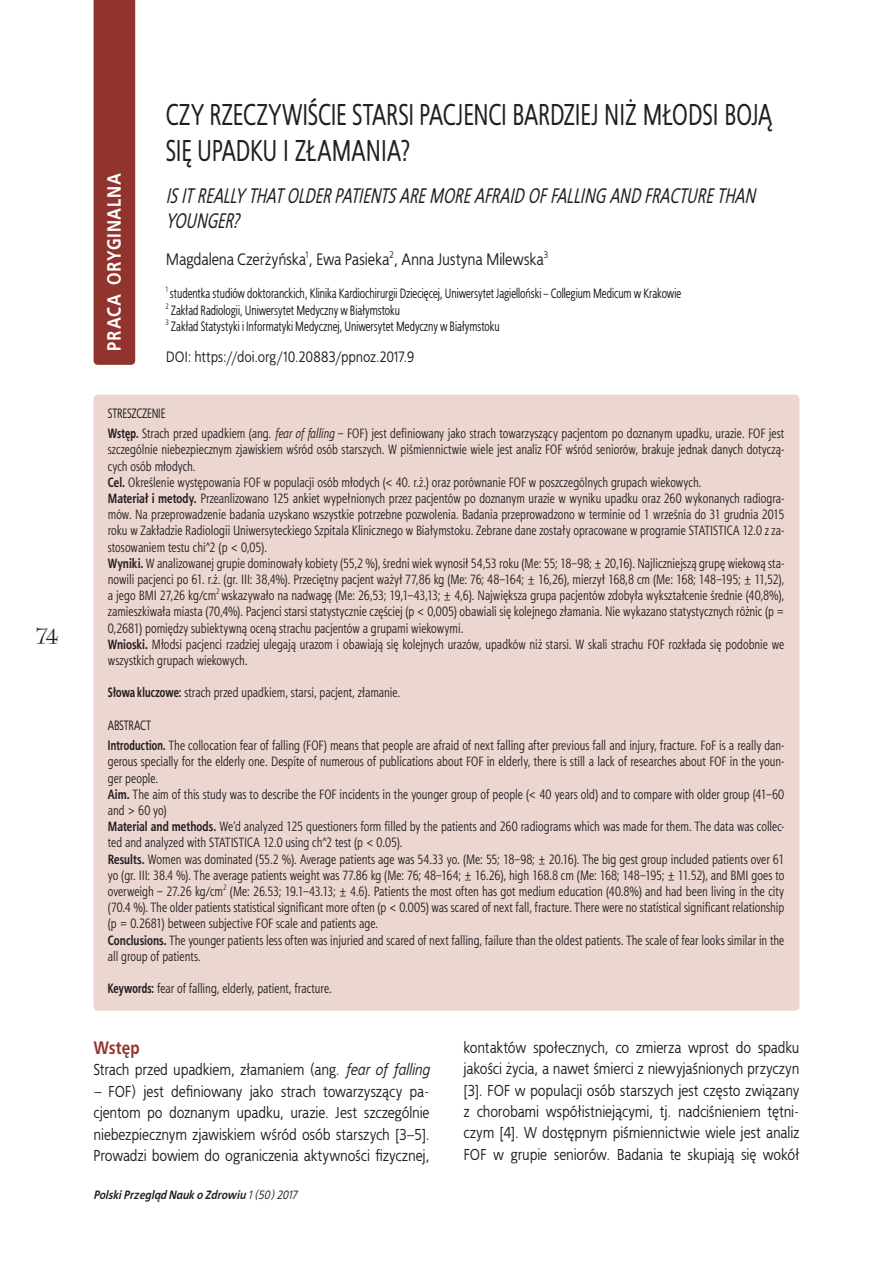
<style>
.page{position:relative;width:893px;height:1263px;background:#fff}
.page>*{position:absolute;margin:0;border:0;box-sizing:border-box;transform-origin:0 0}
.TYT_pl{font:30px/36px "Bureau Cnd TTEFN";letter-spacing:.005em;color:#231f20}
.TYT_ang{font:italic 21px/25.2px "Bureau Cnd TTEFN";letter-spacing:.005em;color:#231f20}
.TYT_polski{font:700 19.2px "Bureau TTEFN";letter-spacing:.03em;color:#fff}
.ART_p__1{font:700 18px "Bureau TTEFN";letter-spacing:-.005em;color:#92342e}
.TYT_autor{font:16.5px "Bureau TTEFN";letter-spacing:-.005em;color:#231f20}
.ART_bez_wciecia{font:15.75px/21.3px "Bureau TTEFN";color:#231f20;text-align:justify}
.DOI{font:15px "Bureau TTEFN";color:#231f20}
.STR_tekst{font:13.5px/16.2px "Aerton Cnd TTEFN";letter-spacing:.005em;color:#231f20;text-align:justify}
.TYT_afil__wciecie{font:13.5px "Bureau Cnd TTEFN";letter-spacing:.005em;color:#231f20}
.STR_tytul{font:13.5px "Bureau Cnd TTEFN";letter-spacing:-.005em;color:#231f20}
.t1{font:italic 700 12px "Bureau TTEFN";color:#231f20}
.TYT_afil__wciecie-2{font:7.8px "Bureau Cnd TTEFN";color:#231f20}
.s1{font-family:"Bureau Cnd TTEFN";font-weight:700}
.s2{font-style:italic}
.s3{font-weight:700}
.s4{font-weight:400}
</style>
<div class="page">
<div style="left:94px;top:0;width:41px;height:365px;background:#92342e"></div>
<div style="left:94px;top:395px;width:705px;height:616px;background:#ebd6d0;border-radius:4px"></div>
<p class="TYT_polski" style="left:100px;top:351px;width:176px;rotate:-90deg">PRACA oryginalna</p>
<p class="TYT_pl" style="left:166px;top:96px;width:608px">Czy rzeczywiście starsi pacjenci bardziej niż młodsi boją się upadku i złamania?</p>
<p class="TYT_ang" style="left:166px;top:183px;width:590px">IS IT REALLY THAT OLDER PATIENTS ARE MORE AFRAID OF FALLING AND FRACTURE THAN<br>YOUNGER?</p>
<p class="TYT_autor" style="left:166px;top:248px;width:384px">Magdalena Czerżyńska<sup>1</sup>, Ewa Pasieka<sup>2</sup>, Anna Justyna Milewska<sup>3</sup></p>
<p class="TYT_afil__wciecie-2" style="left:166px;top:284px;width:3px">1</p>
<p class="TYT_afil__wciecie" style="left:170px;top:284px;width:513px">studentka studiów doktoranckich, Klinika Kardiochirurgii Dziecięcej, Uniwersytet Jagielloński – Collegium Medicum w Krakowie</p>
<p class="TYT_afil__wciecie" style="left:166px;top:301px;width:236px"><sup>2</sup> Zakład Radiologii, Uniwersytet Medyczny w Białymstoku</p>
<p class="TYT_afil__wciecie-2" style="left:166px;top:317px;width:4px">3</p>
<p class="TYT_afil__wciecie" style="left:171px;top:317px;width:330px">Zakład Statystyki i I nformatyki Medycznej, Uniwersytet Medyczny w Białymstoku</p>
<p class="DOI" style="left:166px;top:346px;width:250px">DOI: https://doi.org/10.20883/ppnoz.2017.9</p>
<p class="STR_tytul" style="left:108px;top:404px;width:59px">Streszczenie</p>
<p class="STR_tekst" style="left:108px;top:425px;width:678px"><span class="s1">Wstęp.</span> Strach przed upadkiem (ang. <span class="s2">fear of falling</span> – FOF) jest definiowany jako strach towarzyszący pacjentom po doznanym upadku, urazie. FOF jest szczególnie niebezpiecznym zjawiskiem wśród osób starszych. W piśmiennictwie wiele jest analiz FOF wśród seniorów, brakuje jednak danych dotyczą&shy;cych osób młodych.</p>
<p class="STR_tekst" style="left:108px;top:474px;width:595px"><span class="s3">Cel.</span> Określenie występowania FOF w populacji osób młodych (&lt; 40. r.ż.) oraz porównanie FOF w poszczególnych grupach wiekowych.</p>
<p class="STR_tekst" style="left:108px;top:490px;width:678px"><span class="s3">Materiał i metody.</span> Przeanlizowano 125 ankiet wypełnionych przez pacjentów po doznanym urazie w wyniku upadku oraz 260 wykonanych radiogra&shy;mów. Na przeprowadzenie badania uzyskano wszystkie potrzebne pozwolenia. Badania przeprowadzono w terminie od 1 września do 31 grudnia 2015 roku w Zakładzie Radiologii Uniwersyteckiego Szpitala Klinicznego w Białymstoku. Zebrane dane zostały opracowane w programie STATISTICA 12.0 z za&shy;stosowaniem testu chi^2 (p &lt; 0,05).</p>
<p class="STR_tekst" style="left:108px;top:555px;width:678px"><span class="s3">Wyniki.</span> W analizowanej grupie dominowały kobiety (55,2 %), średni wiek wynosił 54,53 roku (Me: 55; 18–98; ± 20,16). Najliczniejszą grupę wiekową sta&shy;nowili pacjenci po 61. r.ż. (gr. III: 38,4%). Przeciętny pacjent ważył 77,86 kg (Me: 76; 48–164; ± 16,26), mierzył 168,8 cm (Me: 168; 148–195; ± 11,52), a jego BMI 27,26 kg/cm<sup>2</sup> wskazywało na nadwagę (Me: 26,53; 19,1–43,13; ± 4,6). Największa grupa pacjentów zdobyła wykształcenie średnie (40,8%), zamieszkiwała miasta (70,4%). Pacjenci starsi statystycznie częściej (p &lt; 0,005) obawiali się kolejnego złamania. Nie wykazano statystycznych różnic (p = 0,2681) pomiędzy subiektywną oceną strachu pacjentów a grupami wiekowymi.</p>
<p class="STR_tekst" style="left:108px;top:636px;width:678px"><span class="s3">Wnioski.</span> Młodsi pacjenci rzadziej ulegają urazom i obawiają się kolejnych urazów, upadków niż starsi. W skali strachu FOF rozkłada się podobnie we wszystkich grupach wiekowych.</p>
<p class="STR_tekst" style="left:108px;top:684px;width:294px"><span class="s1">Słowa kluczowe:</span> strach przed upadkiem, starsi, pacjent, złamanie.</p>
<p class="STR_tytul" style="left:108px;top:716px;width:44px">Abstract</p>
<p class="STR_tekst" style="left:108px;top:737px;width:678px"><span class="s1">Introduction.</span> The collocation fear of falling (FOF) means that people are afraid of next falling after previous fall and injury, fracture. FoF is a really dan&shy;gerous specially for the elderly one. Despite of numerous of publications about FOF in elderly, there is still a lack of researches about FOF in the youn&shy;ger people.</p>
<p class="STR_tekst" style="left:108px;top:786px;width:678px"><span class="s3">Aim.</span> The aim of this study was to describe the FOF incidents in the younger group of people (&lt; 40 years old) and to compare with older group (41–60 and &gt; 60 yo)</p>
<p class="STR_tekst" style="left:108px;top:818px;width:678px"><span class="s3">Material and methods.</span> We’d analyzed 125 questioners form filled by the patients and 260 radiograms which was made for them. The data was collec&shy;ted and analyzed with STATISTICA 12.0 using ch^2 test (p &lt; 0.05).</p>
<p class="STR_tekst" style="left:108px;top:851px;width:678px"><span class="s3">Results.</span> Women was dominated (55.2 %). Average patients age was 54.33 yo. (Me: 55; 18–98; ± 20.16). The big gest group included patients over 61 yo (gr. III: 38.4 %). The average patients weight was 77.86 kg (Me: 76; 48–164; ± 16.26), high 168.8 cm (Me: 168; 148–195; ± 11.52), and BMI goes to overweigh – 27.26 kg/cm<sup>2</sup> (Me: 26.53; 19.1–43.13; ± 4.6). Patients the most often has got medium education (40.8%) and had been living in the city (70.4 %). The older patients statistical significant more often (p &lt; 0.005) was scared of next fall, fracture. There were no statistical significant relationship (p = 0.2681) between subjective FOF scale and patients age.</p>
<p class="STR_tekst" style="left:108px;top:932px;width:678px"><span class="s3">Conclusions.</span> The younger patients less often was injuried and scared of next falling, failure than the oldest patients. The scale of fear looks similar in the all group of patients.</p>
<p class="STR_tekst" style="left:108px;top:980px;width:225px"><span class="s1">Keywords:</span> fear of falling, elderly, patient, fracture.</p>
<p class="ART_p__1" style="left:94px;top:1034px;width:48px">Wstęp</p>
<p class="ART_bez_wciecia" style="left:94px;top:1059px;width:337px">Strach przed upadkiem, złamaniem (ang. <span class="s2">fear of falling</span></p>
<p class="ART_bez_wciecia" style="left:94px;top:1080px;width:337px"><span class="s2">–</span> FOF) jest definiowany jako strach towarzyszący pa&shy;cjentom po doznanym upadku, urazie. Jest szczególnie niebezpiecznym zjawiskiem wśród osób starszych [3–5].<br>Prowadzi bowiem do ograniczenia aktywności fizycznej,</p>
<p class="t1" style="left:94px;top:1186px;width:204px">Polski Przegląd Nauk o Zdrowiu <span class="s4">1 (50) 2017</span></p>
<p class="ART_bez_wciecia" style="left:463px;top:1036px;width:337px">kontaktów społecznych, co zmierza wprost do spadku jakości życia, a nawet śmierci z niewyjaśnionych przyczyn [3]. FOF w populacji osób starszych jest często związany z chorobami współistniejącymi, tj. nadciśnieniem tętni&shy;czym [4]. W dostępnym piśmiennictwie wiele jest analiz FOF w grupie seniorów. Badania te skupiają się wokół</p>
</div>
